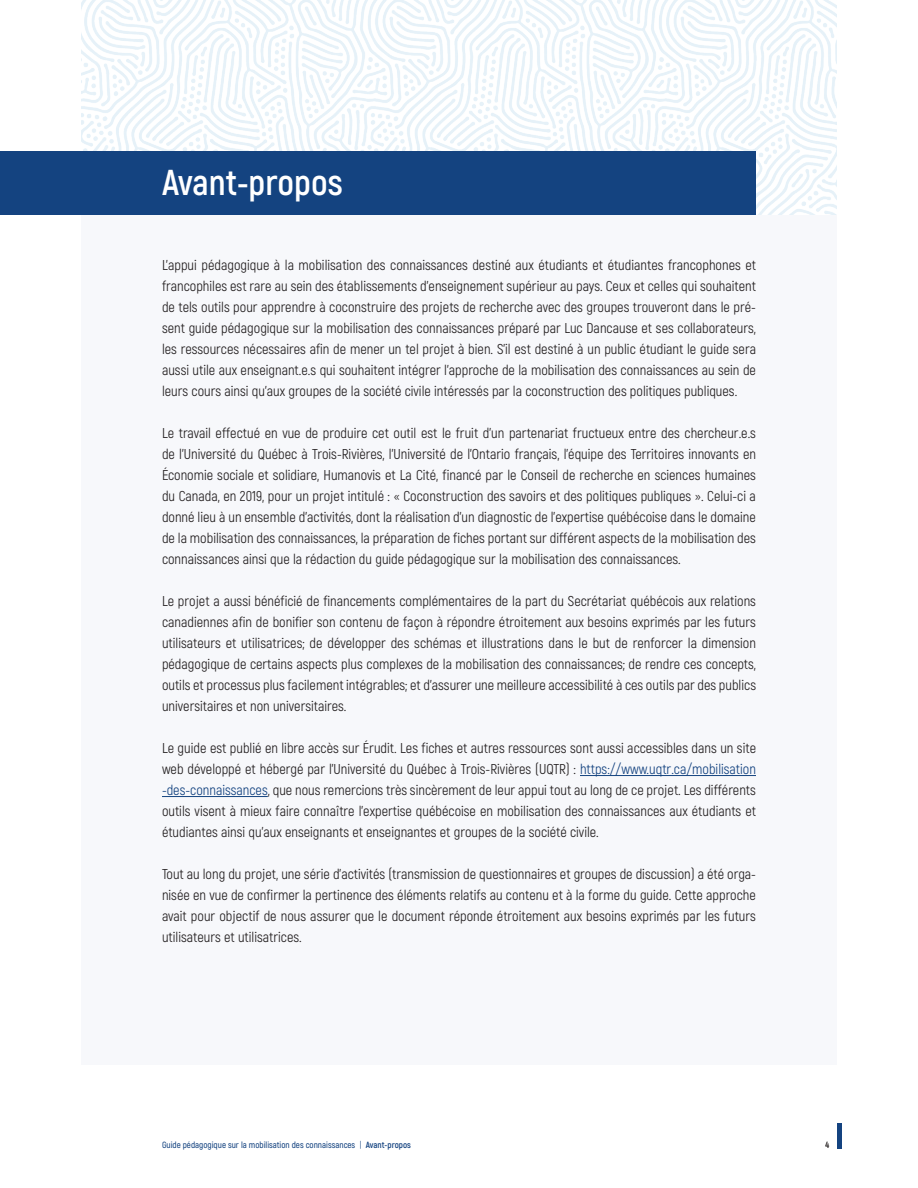
<style>
.page{position:relative;width:918px;height:1188px;background:#fff}
.page>*{position:absolute;margin:0;border:0;box-sizing:border-box;transform-origin:0 0}
.t1{font:700 36px "Akrobat";color:#fff}
.t2{font:14.25px/21px "Akrobat";color:#231f20;text-align:justify}
.t3{font:600 9px "Akrobat";color:#144380}
.t4{font:9px "Akrobat";color:#231f20}
.s1{color:#144380}
.s2{font-weight:400}
.s3{font-weight:700}
</style>
<div class="page">
<hr style="left:837px;top:1123px;width:4px;height:26px;background:#144380">
<img style="left:81px;top:0;width:756px;height:215px">
<div style="left:81px;top:215px;width:756px;height:850px;background:#f7f8fb"></div>
<div style="left:0;top:152px;width:756px;height:63px;background:#144380"></div>
<hr style="left:580px;top:775px;width:176px;height:1px;background:#144380">
<hr style="left:162px;top:796px;width:106px;height:1px;background:#144380">
<h1 class="t1" style="left:162px;top:160px;width:182px">Avant-propos</h1>
<p class="t2" style="left:162px;top:255px;width:596px">L’appui pédagogique à la mobilisation des connaissances destiné aux étudiants et étudiantes francophones et francophiles est rare au sein des établissements d’enseignement supérieur au pays. Ceux et celles qui souhaitent de tels outils pour apprendre à coconstruire des projets de recherche avec des groupes trouveront dans le pré&shy;sent guide pédagogique sur la mobilisation des connaissances préparé par Luc Dancause et ses collaborateurs, les ressources nécessaires afin de mener un tel projet à bien. S’il est destiné à un public étudiant le guide sera aussi utile aux enseignant.e.s qui souhaitent intégrer l’approche de la mobilisation des connaissances au sein de leurs cours ainsi qu’aux groupes de la société civile intéressés par la coconstruction des politiques publiques.</p>
<p class="t2" style="left:162px;top:423px;width:596px">Le travail effectué en vue de produire cet outil est le fruit d’un partenariat fructueux entre des chercheur.e.s de l’Université du Québec à Trois-Rivières, l’Université de l’Ontario français, l’équipe des Territoires innovants en Économie sociale et solidiare, Humanovis et La Cité, financé par le Conseil de recherche en sciences humaines du Canada, en 2019, pour un projet intitulé : « Coconstruction des savoirs et des politiques publiques ». Celui-ci a donné lieu à un ensemble d’activités, dont la réalisation d’un diagnostic de l’expertise québécoise dans le domaine de la mobilisation des connaissances, la préparation de fiches portant sur différent aspects de la mobilisation des connaissances ainsi que la rédaction du guide pédagogique sur la mobilisation des connaissances.</p>
<p class="t2" style="left:162px;top:591px;width:596px">Le projet a aussi bénéficié de financements complémentaires de la part du Secrétariat québécois aux relations canadiennes afin de bonifier son contenu de façon à répondre étroitement aux besoins exprimés par les futurs utilisateurs et utilisatrices; de développer des schémas et illustrations dans le but de renforcer la dimension pédagogique de certains aspects plus complexes de la mobilisation des connaissances; de rendre ces concepts, outils et processus plus facilement intégrables; et d’assurer une meilleure accessibilité à ces outils par des publics universitaires et non universitaires.</p>
<p class="t2" style="left:162px;top:738px;width:596px">Le guide est publié en libre accès sur Érudit. Les fiches et autres ressources sont aussi accessibles dans un site web développé et hébergé par l’Université du Québec à Trois-Rivières (UQTR) : <span class="s1">https://www.uqtr.ca/mobilisation -des-connaissances</span>, que nous remercions très sincèrement de leur appui tout au long de ce projet. Les différents outils visent à mieux faire connaître l’expertise québécoise en mobilisation des connaissances aux étudiants et étudiantes ainsi qu’aux enseignants et enseignantes et groupes de la société civile.</p>
<p class="t2" style="left:162px;top:864px;width:596px">Tout au long du projet, une série d’activités (transmission de questionnaires et groupes de discussion) a été orga&shy;nisée en vue de confirmer la pertinence des éléments relatifs au contenu et à la forme du guide. Cette approche avait pour objectif de nous assurer que le document réponde étroitement aux besoins exprimés par les futurs utilisateurs et utilisatrices.</p>
<p class="t3" style="left:162px;top:1139px;width:250px">Guide pédagogique sur la mobilisation des connaissances <span class="s2">|</span> <span class="s3">Avant-propos</span></p>
<p class="t4" style="left:826px;top:1139px;width:5px">4</p>
</div>
